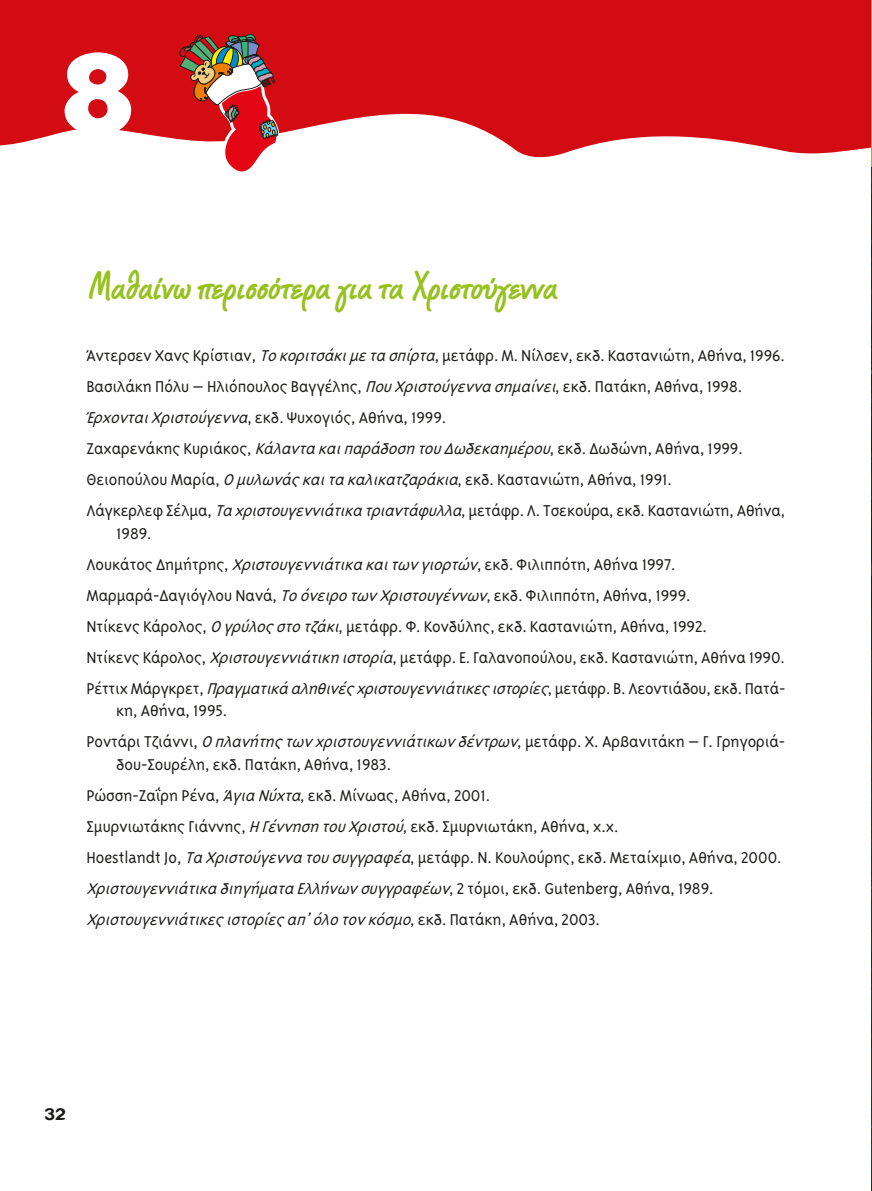
<style>
.page{position:relative;width:872px;height:1191px;background:#fff}
.page>*{position:absolute;margin:0;border:0;box-sizing:border-box;transform-origin:0 0}
.TITLAKIA{font:700 45px "CF Marker";color:#96c11f}
.KEIMENO_MESA_7{font:300 18px/22.5px "Triplex Sans OTGR";color:#1d1d1b}
.KEIMENO_MESA_7-2{font:italic 300 18px "Triplex Sans OTGR";color:#1d1d1b}
.t1{font:16.5px "CF Milk";color:#1d1d1b;scale:1.2 1}
.s1{font-style:italic}
.s2{font-style:normal}
</style>
<div class="page">
<svg style="left:0;top:0;width:870px;height:158px;background:#d92c32"></svg>
<svg style="left:65px;top:52px;width:66px;height:83px"></svg>
<svg style="left:180px;top:34px;width:101px;height:138px"></svg>
<img style="left:871px;top:210px;width:1px;height:979px">
<svg style="left:870px;top:0;width:2px;height:210px"></svg>
<p class="TITLAKIA" style="left:86px;top:262px;width:473px">Μαθαίνω περισσότερα για τα Χριστούγεννα</p>
<p class="KEIMENO_MESA_7" style="left:86px;top:344px;width:700px">Άντερσεν Χανς Κρίστιαν, <span class="s1">Τοκοριτσάκιμετασπίρτα</span>, μετάφρ. Μ. Νίλσεν, εκδ. Καστανιώτη, Αθήνα, 1996.</p>
<p class="KEIMENO_MESA_7" style="left:86px;top:375px;width:657px">Βασιλάκη Πόλυ – Ηλιόπουλος Βαγγέλης, <span class="s1">ΠουΧριστούγεννασημαίνει</span>, εκδ. Πατάκη, Αθήνα, 1998.</p>
<p class="KEIMENO_MESA_7" style="left:86px;top:406px;width:361px"><span class="s1">ΈρχονταιΧριστούγεννα</span>, εκδ. Ψυχογιός, Αθήνα, 1999.</p>
<p class="KEIMENO_MESA_7" style="left:86px;top:437px;width:658px">Ζαχαρενάκης Κυριάκος, <span class="s1">ΚάλαντακαιπαράδοσητουΔωδεκαημέρου</span>, εκδ. Δωδώνη, Αθήνα, 1999.</p>
<p class="KEIMENO_MESA_7" style="left:86px;top:468px;width:587px">Θειοπούλου Μαρία, <span class="s1">Ο μυλωνάςκαιτακαλικατζαράκια</span>, εκδ. Καστανιώτη, Αθήνα, 1991.</p>
<p class="KEIMENO_MESA_7" style="left:116px;top:499px;width:670px;text-indent:-30px">Λάγκερλεφ Σέλμα, <span class="s1">Ταχριστουγεννιάτικατριαντάφυλλα</span>, μετάφρ. Λ. Τσεκούρα, εκδ. Καστανιώτη, Αθήνα,<br>1989.</p>
<p class="KEIMENO_MESA_7" style="left:86px;top:553px;width:590px">Λουκάτος Δημήτρης, <span class="s1">Χριστουγεννιάτικακαιτωνγιορτών</span>, εκδ. Φιλιππότη, Αθήνα 1997.</p>
<p class="KEIMENO_MESA_7" style="left:86px;top:584px;width:605px">Μαρμαρά-Δαγιόγλου Νανά, <span class="s1">ΤοόνειροτωνΧριστουγέννων</span>, εκδ. Φιλιππότη, Αθήνα, 1999.</p>
<p class="KEIMENO_MESA_7" style="left:86px;top:615px;width:622px">Ντίκενς Κάρολος, <span class="s1">Ο γρύλοςστοτζάκι</span>, μετάφρ. Φ. Κονδύλης, εκδ. Καστανιώτη, Αθήνα, 1992.</p>
<p class="KEIMENO_MESA_7" style="left:86px;top:646px;width:700px">Ντίκενς Κάρολος, <span class="s1">Χριστουγεννιάτικηιστορία</span>, μετάφρ. Ε. Γαλανοπούλου, εκδ. Καστανιώτη, Αθήνα 1990.</p>
<p class="KEIMENO_MESA_7" style="left:116px;top:677px;width:669px;text-indent:-30px">Ρ έ τ τ ι χ Μ ά ρ γ κ ρ ε τ , <span class="s1">Πραγματικάαληθινέςχριστουγεννιάτικεςιστορίες</span>, μ ε τ ά φ ρ . Β . Λ ε ο ν τ ι ά δ ο υ , ε κ δ . Π α τ ά - κη, Αθήνα, 1995.</p>
<p class="KEIMENO_MESA_7" style="left:116px;top:730px;width:670px;text-indent:-30px">Ροντάρι Τζιάννι, <span class="s1">Ο πλανήτηςτωνχριστουγεννιάτικωνδέντρων</span>, μετάφρ. Χ. Αρβανιτάκη – Γ. Γρηγοριά&shy;δου-Σουρέλη, εκδ. Πατάκη, Αθήνα, 1983.</p>
<p class="KEIMENO_MESA_7" style="left:86px;top:784px;width:405px">Ρώσση-Ζαΐρη Ρένα, <span class="s1">ΆγιαΝύχτα</span>, εκδ. Μίνωας, Αθήνα, 2001.</p>
<p class="KEIMENO_MESA_7" style="left:86px;top:815px;width:533px">Σμυρνιωτάκης Γιάννης, <span class="s1">ΗΓέννησητουΧριστού</span>, εκδ. Σμυρνιωτάκη, Αθήνα, χ.χ.</p>
<p class="KEIMENO_MESA_7" style="left:86px;top:846px;width:696px">Hoestlandt Jo, <span class="s1">ΤαΧριστούγεννατουσυγγραφέα</span>, μετάφρ. Ν. Κουλούρης, εκδ. Μεταίχμιο, Αθήνα, 2000.</p>
<p class="KEIMENO_MESA_7-2" style="left:86px;top:878px;width:628px">ΧριστουγεννιάτικαδιηγήματαΕλλήνωνσυγγραφέων<span class="s2">, 2 τ ό μ ο ι , ε κ δ . G u t e n b e r g , Α θ ή ν α , 1 9 8 9 .</span></p>
<p class="KEIMENO_MESA_7-2" style="left:86px;top:909px;width:515px">Χριστουγεννιάτικεςιστορίεςαπ’όλοτονκόσμο<span class="s2">, ε κ δ . Π α τ ά κ η , Α θ ή ν α , 2 0 0 3 .</span></p>
<p class="t1" style="left:44px;top:1105px;width:19px">32</p>
</div>
